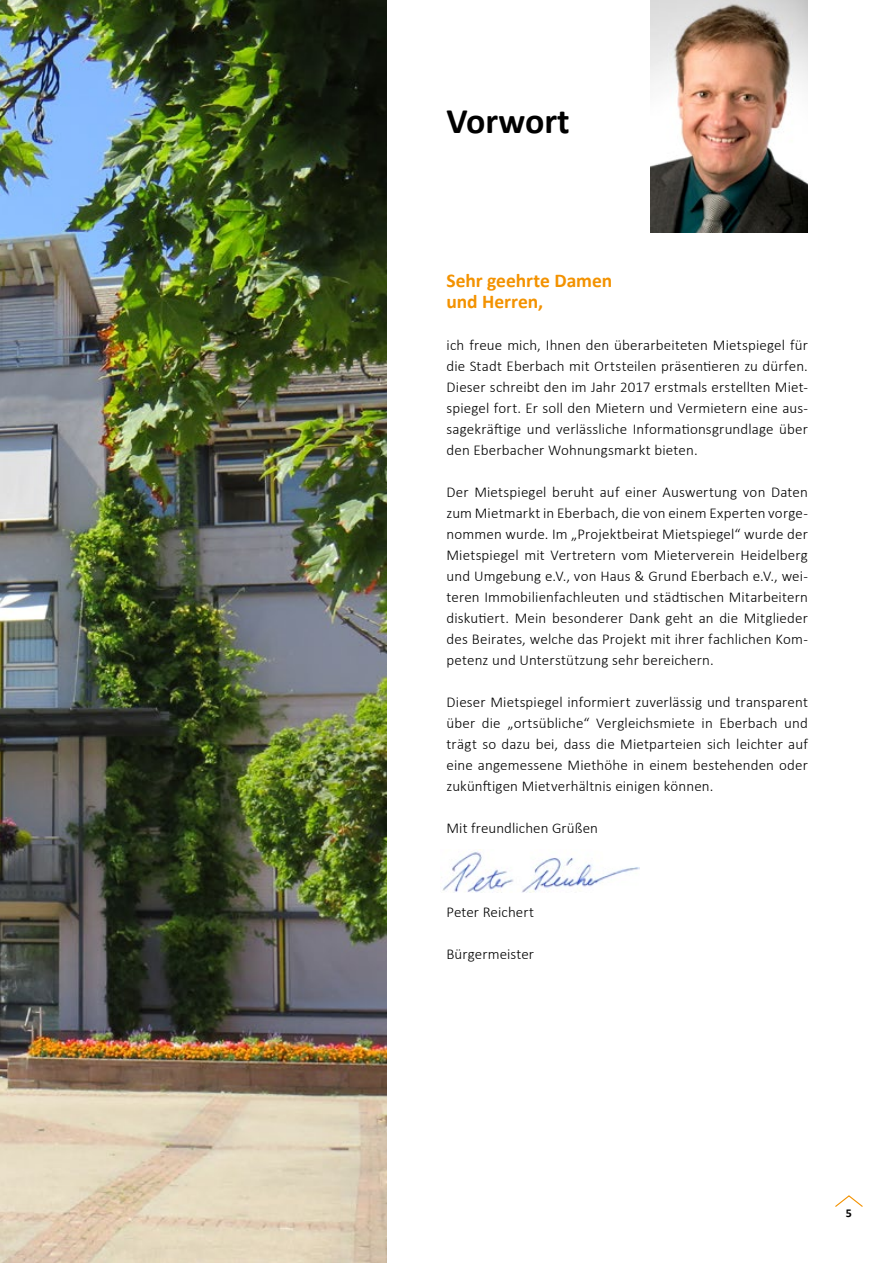
<style>
.page{position:relative;width:893px;height:1263px;background:#fff}
.page>*{position:absolute;margin:0;border:0;box-sizing:border-box;transform-origin:0 0}
.t1{font:700 36px "Calibri";color:#000}
.t2{font:700 19.5px/21px "Calibri";letter-spacing:-.005em;color:#f39200}
.t3{font:300 15px/21px "Calibri";letter-spacing:.01em;color:#000;text-align:justify}
.t4{font:700 12px "Calibri";color:#000}
</style>
<div class="page">
<svg style="left:835px;top:1195px;width:28px;height:12px"></svg>
<img style="left:0;top:0;width:387px;height:1263px">
<img style="left:651px;top:0;width:157px;height:232px">
<img style="left:441px;top:849px;width:199px;height:43px">
<h1 class="t1" style="left:446px;top:96px;width:125px">Vorwort</h1>
<h2 class="t2" style="left:446px;top:270px;width:167px">Sehr geehrte Damen und Herren,</h2>
<p class="t3" style="left:446px;top:335px;width:363px">ich freue mich, Ihnen den überarbeiteten Mietspiegel für die Stadt Eberbach mit Ortsteilen präsentieren zu dürfen.<br>Dieser schreibt den im Jahr 2017 erstmals erstellten Miet&shy;spiegel fort. Er soll den Mietern und Vermietern eine aus&shy;sagekräftige und verlässliche Informationsgrundlage über den Eberbacher Wohnungsmarkt bieten.</p>
<p class="t3" style="left:446px;top:482px;width:363px">Der Mietspiegel beruht auf einer Auswertung von Daten zum Mietmarkt in Eberbach, die von einem Experten vorge&shy;nommen wurde. Im „Projektbeirat Mietspiegel“ wurde der Mietspiegel mit Vertretern vom Mieterverein Heidelberg und Umgebung e.V., von Haus &amp; Grund Eberbach e.V., wei&shy;teren Immobilienfachleuten und städtischen Mitarbeitern diskutiert. Mein besonderer Dank geht an die Mitglieder des Beirates, welche das Projekt mit ihrer fachlichen Kom&shy;petenz und Unterstützung sehr bereichern.</p>
<p class="t3" style="left:446px;top:692px;width:363px">Dieser Mietspiegel informiert zuverlässig und transparent über die „ortsübliche“ Vergleichsmiete in Eberbach und trägt so dazu bei, dass die Mietparteien sich leichter auf eine angemessene Miethöhe in einem bestehenden oder zukünftigen Mietverhältnis einigen können.</p>
<p class="t3" style="left:446px;top:818px;width:153px">Mit freundlichen Grüßen</p>
<p class="t3" style="left:446px;top:902px;width:89px">Peter Reichert</p>
<p class="t3" style="left:446px;top:944px;width:89px">Bürgermeister</p>
<p class="t4" style="left:846px;top:1205px;width:8px">5</p>
</div>
